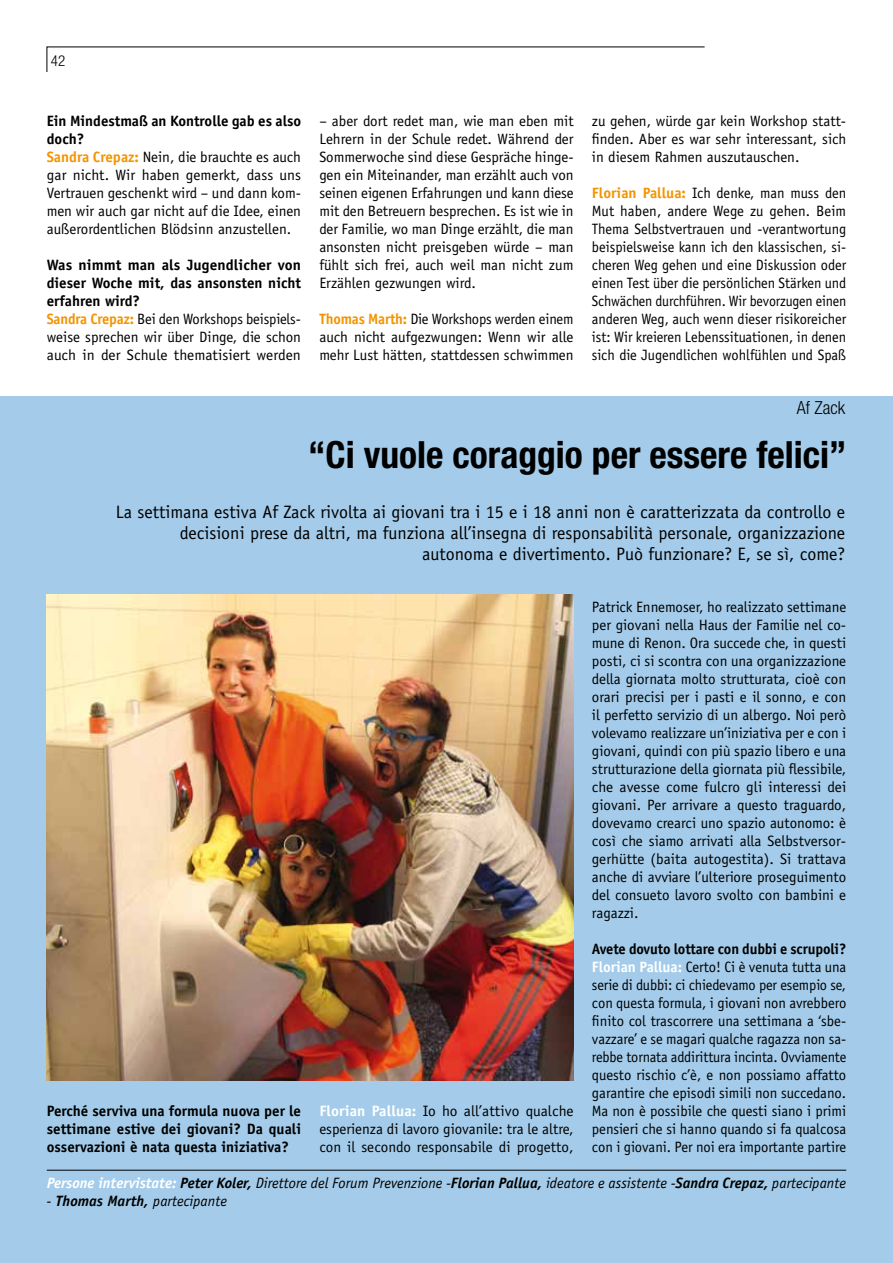
<style>
.page{position:relative;width:893px;height:1263px;background:#fff}
.page>*{position:absolute;margin:0;border:0;box-sizing:border-box;transform-origin:0 0}
.t1{font:700 condensed 37.5px "Helvetica Neue";color:#000}
.t2{font:18px/21px "Officina Sans";color:#000;text-align:right}
.t3{font:300 condensed 18px "Helvetica Neue";color:#000}
.t4{font:15px/18px "Officina Sans";color:#000;text-align:justify}
.t5{font:15px/18px "Officina Sans";color:#000;text-align:justify;scale:.96 1}
.t6{font:italic 15px "Officina Sans";color:#000}
.t7{font:700 15px/18px "Officina Sans";color:#000;text-align:justify}
.t8{font:300 condensed 15px "Helvetica Neue";color:#000}
.s1{font-weight:700}
.s2{font-weight:700;color:#f39400}
.s3{font-weight:700;color:#fff}
</style>
<div class="page">
<div style="left:0;top:396px;width:893px;height:867px;background:#a4ccea"></div>
<hr style="left:47px;top:1170px;width:799px;height:1px;background:#000">
<img style="left:47px;top:594px;width:527px;height:486px">
<svg style="left:47px;top:47px;width:658px;height:25px"></svg>
<p class="t8" style="left:51px;top:52px;width:16px">42</p>
<p class="t4" style="left:47px;top:112px;width:256px;text-align:left"><span class="s1">Ein Mindestmaß an Kontrolle gab es also doch?<br></span><span class="s2">Sandra Crepaz:</span> Nein, die brauchte es auch gar nicht. Wir haben gemerkt, dass uns Vertrauen geschenkt wird – und dann kom&shy;men wir auch gar nicht auf die Idee, einen außerordentlichen Blödsinn anzustellen.</p>
<p class="t4" style="left:47px;top:256px;width:256px;text-align:left"><span class="s1">Was nimmt man als Jugendlicher von dieser Woche mit, das ansonsten nicht erfahren wird?<br></span><span class="s2">Sandra Crepaz:</span> Bei den Workshops beispiels&shy;weise sprechen wir über Dinge, die schon auch in der Schule thematisiert werden</p>
<p class="t4" style="left:319px;top:112px;width:256px">– aber dort redet man, wie man eben mit Lehrern in der Schule redet. Während der Sommerwoche sind diese Gespräche hinge&shy;gen ein Miteinander, man erzählt auch von seinen eigenen Erfahrungen und kann diese mit den Betreuern besprechen. Es ist wie in der Familie, wo man Dinge erzählt, die man ansonsten nicht preisgeben würde – man fühlt sich frei, auch weil man nicht zum Erzählen gezwungen wird.</p>
<p class="t4" style="left:319px;top:310px;width:256px"><span class="s2">Thomas Marth:</span> Die Workshops werden einem auch nicht aufgezwungen: Wenn wir alle mehr Lust hätten, stattdessen schwimmen</p>
<p class="t4" style="left:592px;top:112px;width:256px">zu gehen, würde gar kein Workshop statt&shy;finden. Aber es war sehr interessant, sich in diesem Rahmen auszutauschen.</p>
<p class="t5" style="left:592px;top:184px;width:266px"><span class="s2">Florian Pallua:</span> Ich denke, man muss den Mut haben, andere Wege zu gehen. Beim Thema Selbstvertrauen und -verantwortung beispielsweise kann ich den klassischen, si&shy;cheren Weg gehen und eine Diskussion oder einen Test über die persönlichen Stärken und Schwächen durchführen. Wir bevorzugen einen anderen Weg, auch wenn dieser risikoreicher ist: Wir kreieren Lebenssituationen, in denen sich die Jugendlichen wohlfühlen und Spaß</p>
<p class="t3" style="left:797px;top:397px;width:50px">Af Zack</p>
<h1 class="t1" style="left:308px;top:432px;width:540px">“Ci vuole coraggio per essere felici”</h1>
<p class="t2" style="left:116px;top:501px;width:731px">La settimana estiva Af Zack rivolta ai giovani tra i 15 e i 18 anni non è caratterizzata da controllo e decisioni prese da altri, ma funziona all’insegna di responsabilità personale, organizzazione autonoma e divertimento. Può funzionare? E, se sì, come?</p>
<p class="t7" style="left:47px;top:1102px;width:256px">Perché serviva una formula nuova per le settimane estive dei giovani? Da quali osservazioni è nata questa iniziativa?</p>
<p class="t4" style="left:319px;top:1102px;width:256px"><span class="s3">Florian Pallua:</span> Io ho all’attivo qualche esperienza di lavoro giovanile: tra le altre, con il secondo responsabile di progetto,</p>
<p class="t4" style="left:592px;top:598px;width:256px">Patrick Ennemoser, ho realizzato settimane per giovani nella Haus der Familie nel co&shy;mune di Renon. Ora succede che, in questi posti, ci si scontra con una organizzazione della giornata molto strutturata, cioè con orari precisi per i pasti e il sonno, e con il perfetto servizio di un albergo. Noi però volevamo realizzare un’iniziativa per e con i giovani, quindi con più spazio libero e una strutturazione della giornata più flessibile, che avesse come fulcro gli interessi dei giovani. Per arrivare a questo traguardo, dovevamo crearci uno spazio autonomo: è così che siamo arrivati alla Selbstversor&shy;gerhütte (baita autogestita). Si trattava anche di avviare l’ulteriore proseguimento del consueto lavoro svolto con bambini e ragazzi.</p>
<p class="t4" style="left:592px;top:940px;width:256px"><span class="s1">Avete dovuto lottare con dubbi e scrupoli?<br></span><span class="s3">Florian Pallua:</span> Certo! Ci è venuta tutta una serie di dubbi: ci chiedevamo per esempio se, con questa formula, i giovani non avrebbero finito col trascorrere una settimana a ‘sbe&shy;vazzare’ e se magari qualche ragazza non sa&shy;rebbe tornata addirittura incinta. Ovviamente questo rischio c’è, e non possiamo affatto garantire che episodi simili non succedano.<br>Ma non è possibile che questi siano i primi pensieri che si hanno quando si fa qualcosa con i giovani. Per noi era importante partire</p>
<p class="t6" style="left:47px;top:1174px;width:801px"><span class="s3">Persone intervistate:</span> <span class="s1">Peter Koler,</span> Direttore del Forum Prevenzione -<span class="s1">Florian Pallua,</span> ideatore e assistente -<span class="s1">Sandra Crepaz,</span> partecipante</p>
<p class="t6" style="left:47px;top:1192px;width:182px">- <span class="s1">Thomas Marth,</span> partecipante</p>
</div>
